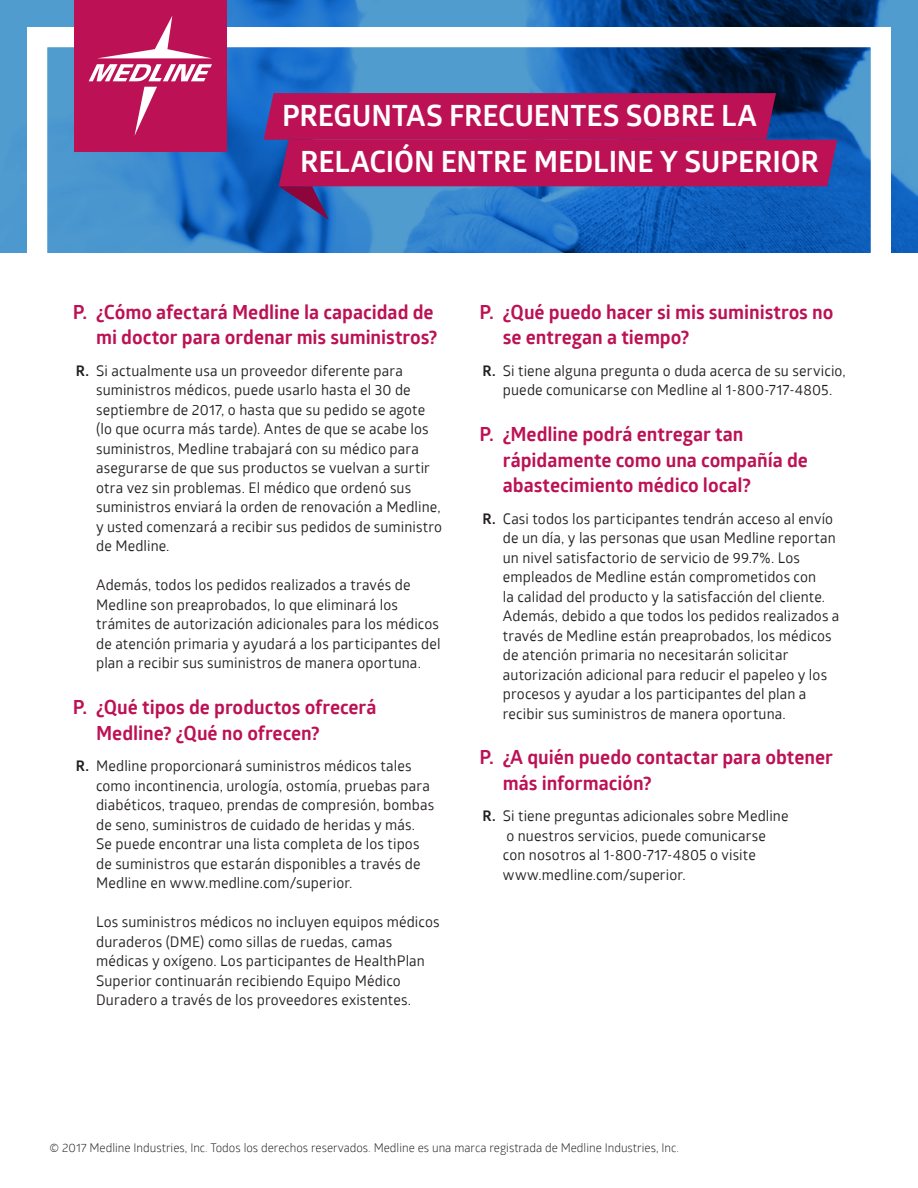
<style>
.page{position:relative;width:918px;height:1188px;background:#fff}
.page>*{position:absolute;margin:0;border:0;box-sizing:border-box;transform-origin:0 0}
.t1{font:700 29.25px/45.9px "Glober";letter-spacing:-.005em;color:#fff}
.t2{font:700 19.5px/25.5px "Glober";letter-spacing:-.005em;color:#bc1154}
.t3{font:14.7px/19.5px "Glober";letter-spacing:.01em;color:#231f20}
.t4{font:12px "Glober";color:#231f20}
.s1{font-weight:700}
</style>
<div class="page">
<svg style="left:0;top:0;width:918px;height:253px"></svg>
<div style="left:75px;top:0;width:152px;height:151px;background:#bc1154"></div>
<svg style="left:135px;top:87px;width:22px;height:48px"></svg>
<svg style="left:100px;top:16px;width:110px;height:42px"></svg>
<svg style="left:89px;top:64px;width:123px;height:17px"></svg>
<svg style="left:264px;top:93px;width:573px;height:127px;background:#882d75"></svg>
<h1 class="t1" style="left:300px;top:92px;width:520px;text-indent:-18px">PREGUNTAS FRECUENTES SOBRE LA<br>RELACIÓN ENTRE MEDLINE Y SUPERIOR</h1>
<h2 class="t2" style="left:73px;top:299px;width:366px;text-align:right">P. ¿Cómo afectará Medline la capacidad de mi doctor para ordenar mis suministros?</h2>
<p class="t3" style="left:96px;top:360px;width:348px;text-indent:-20px"><span class="s1">R.</span> Si actualmente usa un proveedor diferente para suministros médicos, puede usarlo hasta el 30 de septiembre de 2017, o hasta que su pedido se agote (lo que ocurra más tarde). Antes de que se acabe los suministros, Medline trabajará con su médico para asegurarse de que sus productos se vuelvan a surtir otra vez sin problemas. El médico que ordenó sus suministros enviará la orden de renovación a Medline, y usted comenzará a recibir sus pedidos de suministro de Medline.</p>
<p class="t3" style="left:96px;top:575px;width:346px">Además, todos los pedidos realizados a través de Medline son preaprobados, lo que eliminará los trámites de autorización adicionales para los médicos de atención primaria y ayudará a los participantes del plan a recibir sus suministros de manera oportuna.</p>
<h2 class="t2" style="left:96px;top:694px;width:282px;text-indent:-23px">P. ¿Qué tipos de productos ofrecerá<br>Medline? ¿Qué no ofrecen?</h2>
<p class="t3" style="left:96px;top:756px;width:340px;text-indent:-20px"><span class="s1">R.</span> Medline proporcionará suministros médicos tales como incontinencia, urología, ostomía, pruebas para diabéticos, traqueo, prendas de compresión, bombas de seno, suministros de cuidado de heridas y más.<br>Se puede encontrar una lista completa de los tipos de suministros que estarán disponibles a través de Medline en www.medline.com/superior.</p>
<p class="t3" style="left:96px;top:912px;width:345px">Los suministros médicos no incluyen equipos médicos duraderos (DME) como sillas de ruedas, camas médicas y oxígeno. Los participantes de HealthPlan Superior continuarán recibiendo Equipo Médico Duradero a través de los proveedores existentes.</p>
<h2 class="t2" style="left:503px;top:299px;width:332px;text-indent:-23px">P. ¿Qué puedo hacer si mis suministros no se entregan a tiempo?</h2>
<p class="t3" style="left:483px;top:360px;width:365px;text-align:center"><span class="s1">R.</span> Si tiene alguna pregunta o duda acerca de su servicio, puede comunicarse con Medline al 1-800-717-4805.</p>
<h2 class="t2" style="left:503px;top:421px;width:307px;text-indent:-23px">P. ¿Medline podrá entregar tan rápidamente como una compañía de abastecimiento médico local?</h2>
<p class="t3" style="left:503px;top:508px;width:338px;text-indent:-20px"><span class="s1">R.</span> Casi todos los participantes tendrán acceso al envío de un día, y las personas que usan Medline reportan un nivel satisfactorio de servicio de 99.7%. Los empleados de Medline están comprometidos con<br>la calidad del producto y la satisfacción del cliente.<br>Además, debido a que todos los pedidos realizados a través de Medline están preaprobados, los médicos de atención primaria no necesitarán solicitar autorización adicional para reducir el papeleo y los procesos y ayudar a los participantes del plan a recibir sus suministros de manera oportuna.</p>
<h2 class="t2" style="left:503px;top:744px;width:331px;text-indent:-23px">P. ¿A quién puedo contactar para obtener más información?</h2>
<p class="t3" style="left:503px;top:806px;width:287px;text-indent:-20px"><span class="s1">R.</span> Si tiene preguntas adicionales sobre Medline o nuestros servicios, puede comunicarse con nosotros al 1-800-717-4805 o visite www.medline.com/superior.</p>
<p class="t4" style="left:50px;top:1139px;width:631px">© 2017 Medline Industries, Inc. Todos los derechos reservados. Medline es una marca registrada de Medline Industries, Inc.</p>
</div>
